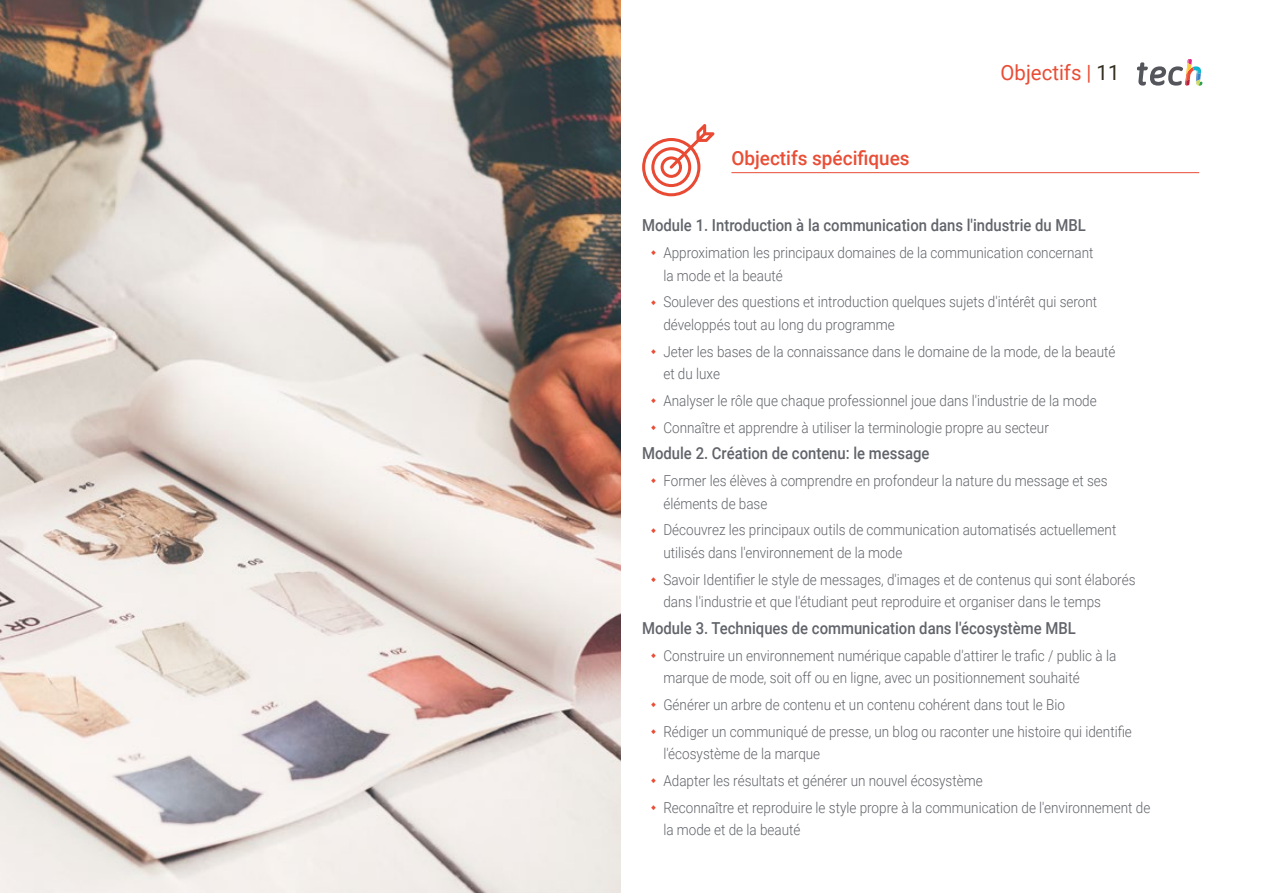
<style>
.page{position:relative;width:1263px;height:893px;background:#fff}
.page>*{position:absolute;margin:0;border:0;box-sizing:border-box;transform-origin:0 0}
.t1{font:21px "Roboto";color:#e94d35}
.t2{font:500 19.5px "Roboto";color:#e94d35}
.t3{font:500 16.5px "Roboto";color:#61646a;scale:.9 1}
.t4{font:300 15px/22.5px "Roboto";color:#61646a;scale:.9 1}
.s1{color:#312e20}
</style>
<div class="page">
<hr style="left:731px;top:172px;width:468px;height:1px;background:#e94d35">
<svg style="left:642px;top:124px;width:72px;height:72px"></svg>
<img style="left:0;top:0;width:621px;height:893px">
<svg style="left:1137px;top:59px;width:65px;height:27px"></svg>
<h2 class="t2" style="left:731px;top:144px;width:180px">Objectifs spécifiques</h2>
<h1 class="t1" style="left:1000px;top:57px;width:120px">Objectifs | <span class="s1">11</span></h1>
<p class="t3" style="left:642px;top:214px;width:494px">Module 1. Introduction à la communication dans l'industrie du MBL</p>
<p class="t4" style="left:663px;top:241px;width:479px">Approximation les principaux domaines de la communication concernant la mode et la beauté</p>
<p class="t4" style="left:663px;top:290px;width:484px">Soulever des questions et introduction quelques sujets d'intérêt qui seront développés tout au long du programme</p>
<p class="t4" style="left:663px;top:339px;width:504px">Jeter les bases de la connaissance dans le domaine de la mode, de la beauté et du luxe</p>
<p class="t4" style="left:663px;top:386px;width:483px;line-height:26.7px">Analyser le rôle que chaque professionnel joue dans l'industrie de la mode<br>Connaître et apprendre à utiliser la terminologie propre au secteur</p>
<p class="t3" style="left:642px;top:442px;width:321px">Module 2. Création de contenu: le message</p>
<p class="t4" style="left:663px;top:469px;width:495px">Former les élèves à comprendre en profondeur la nature du message et ses éléments de base</p>
<p class="t4" style="left:663px;top:518px;width:505px">Découvrez les principaux outils de communication automatisés actuellement utilisés dans l'environnement de la mode</p>
<p class="t4" style="left:663px;top:567px;width:526px">Savoir Identifier le style de messages, d'images et de contenus qui sont élaborés dans l'industrie et que l'étudiant peut reproduire et organiser dans le temps</p>
<p class="t3" style="left:642px;top:616px;width:483px">Module 3. Techniques de communication dans l'écosystème MBL</p>
<p class="t4" style="left:663px;top:643px;width:505px">Construire un environnement numérique capable d'attirer le trafic / public à la marque de mode, soit off ou en ligne, avec un positionnement souhaité</p>
<p class="t4" style="left:663px;top:691px;width:522px;line-height:26.7px">Générer un arbre de contenu et un contenu cohérent dans tout le Bio<br>Rédiger un communiqué de presse, un blog ou raconter une histoire qui identifie</p>
<p class="t4" style="left:663px;top:740px;width:543px;line-height:26.7px">l'écosystème de la marque<br>Adapter les résultats et générer un nouvel écosystème<br>Reconnaître et reproduire le style propre à la communication de l'environnement de</p>
<p class="t4" style="left:663px;top:818px;width:154px">la mode et de la beauté</p>
</div>
